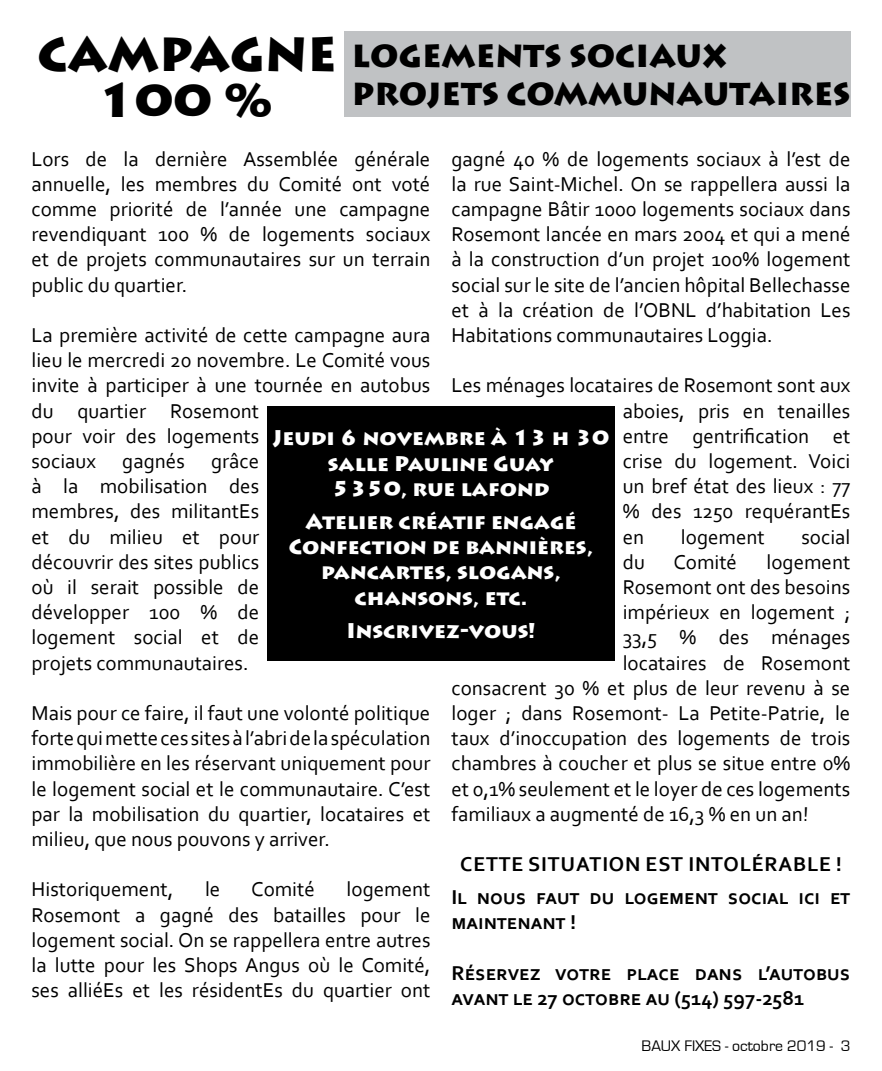
<style>
.page{position:relative;width:882px;height:1071px;background:#fff}
.page>*{position:absolute;margin:0;border:0;box-sizing:border-box;transform-origin:0 0}
.t1{font:900 47.25px "Lithos Pro";color:#000}
.t2{font:900 31.5px/37.8px "Lithos Pro";color:#000}
.t3{font:21px/25.2px "Corbel";color:#000;text-align:justify}
.t4{font:900 21px/25.2px "Lithos Pro";color:#fff;text-align:center}
.t5{font:700 21px/33.1px "Corbel";letter-spacing:.04em;color:#000;text-align:center}
.t6{font:700 21px/25.2px "Corbel";letter-spacing:.01em;color:#000}
.t7{font:15.75px "Eurostile";color:#000}
</style>
<div class="page">
<div style="left:344px;top:32px;width:506px;height:85px;background:#c0c2c4"></div>
<div style="left:267px;top:407px;width:348px;height:254px;background:#000"></div>
<h1 class="t1" style="left:37px;top:25px;width:38px">CAMPAGNE</h1>
<h1 class="t1" style="left:96px;top:71px;width:178px">100 %</h1>
<p class="t3" style="left:32px;top:145px;width:400px">Lors de la dernière Assemblée générale annuelle, les membres du Comité ont voté comme priorité de l’année une campagne revendiquant 100 % de logements sociaux et de projets communautaires sur un terrain public du quartier.</p>
<p class="t3" style="left:32px;top:322px;width:400px;text-align:left">La première activité de cette campagne aura lieu le mercredi 20 novembre. Le Comité vous invite à participer à une tournée en autobus du quartier Rosemont<br>pour voir des logements<br>sociaux</p>
<h2 class="t2" style="left:352px;top:38px;width:500px">logements sociaux projets communautaires</h2>
<p class="t3" style="left:452px;top:145px;width:401px">gagné 40 % de logements sociaux à l’est de la rue Saint-Michel. On se rappellera aussi la campagne Bâtir 1000 logements sociaux dans Rosemont lancée en mars 2004 et qui a mené à la construction d’un projet 100% logement social sur le site de l’ancien hôpital Bellechasse et à la création de l’OBNL d’habitation Les Habitations communautaires Loggia.</p>
<p class="t3" style="left:623px;top:372px;width:229px;text-indent:-171px">Les ménages locataires de Rosemont sont aux aboies, pris en tenailles entre gentrification et crise du logement. Voici un bref état des lieux : 77 % des 1250 requérantEs en</p>
<p class="t4" style="left:273px;top:426px;width:338px">Jeudi 6 novembre à 13 h 30 salle Pauline Guay<br>5350, rue lafond</p>
<p class="t4" style="left:289px;top:510px;width:306px">Atelier créatif engagé<br>Confection de bannières, pancartes, slogans, chansons, etc.</p>
<p class="t4" style="left:346px;top:618px;width:190px">I nscrivez-vous!</p>
<p class="t3" style="left:32px;top:448px;width:229px;text-indent:180px">grâce à la mobilisation des membres, des militantEs et du milieu et pour découvrir des sites publics où il serait possible de développer 100 % de logement social et de projets communautaires.</p>
<p class="t3" style="left:32px;top:700px;width:400px">Mais pour ce faire, il faut une volonté politique forte qui mette ces sites à l’abri de la spéculation immobilière en les réservant uniquement pour le logement social et le communautaire. C’est par la mobilisation du quartier, locataires et milieu, que nous pouvons y arriver.</p>
<p class="t3" style="left:32px;top:876px;width:143px">Historiquement,</p>
<p class="t3" style="left:205px;top:876px;width:17px">le</p>
<p class="t3" style="left:251px;top:876px;width:65px">Comité</p>
<p class="t3" style="left:122px;top:448px;width:64px">gagnés</p>
<p class="t3" style="left:681px;top:523px;width:85px">logement</p>
<p class="t3" style="left:801px;top:523px;width:50px">social</p>
<p class="t3" style="left:623px;top:549px;width:24px">du</p>
<p class="t3" style="left:674px;top:549px;width:65px">Comité</p>
<p class="t3" style="left:767px;top:549px;width:85px">logement</p>
<p class="t3" style="left:623px;top:574px;width:229px">Rosemont ont des besoins</p>
<p class="t3" style="left:623px;top:599px;width:229px">impérieux en logement ;</p>
<p class="t3" style="left:623px;top:624px;width:229px">33,5 % des ménages</p>
<p class="t3" style="left:623px;top:649px;width:229px">locataires de Rosemont</p>
<p class="t3" style="left:452px;top:675px;width:400px">consacrent 30 % et plus de leur revenu à se</p>
<p class="t3" style="left:452px;top:700px;width:400px">loger ; dans Rosemont- La Petite-Patrie, le</p>
<p class="t3" style="left:452px;top:725px;width:400px">taux d’inoccupation des logements de trois</p>
<p class="t3" style="left:452px;top:750px;width:400px">chambres à coucher et plus se situe entre 0%</p>
<p class="t3" style="left:452px;top:775px;width:400px">et 0,1% seulement et le loyer de ces logements</p>
<p class="t3" style="left:452px;top:801px;width:359px">familiaux a augmenté de 16,3 % en un an!</p>
<p class="t5" style="left:451px;top:847px;width:399px">Cette situation est intolérable !<br>Il nous faut du logement social ici et</p>
<p class="t5" style="left:451px;top:905px;width:126px">maintenant !</p>
<p class="t6" style="left:451px;top:960px;width:401px">Réservez votre place dans l’autobus avant le 27 octobre au (514) 597-2581</p>
<p class="t3" style="left:32px;top:876px;width:401px;text-indent:315px">logement Rosemont a gagné des batailles pour le logement social. On se rappellera entre autres la lutte pour les Shops Angus où le Comité, ses alliéEs et les résidentEs du quartier ont</p>
<p class="t7" style="left:642px;top:1038px;width:210px">BAUX FIXES - octobre 2019 - 3</p>
</div>
